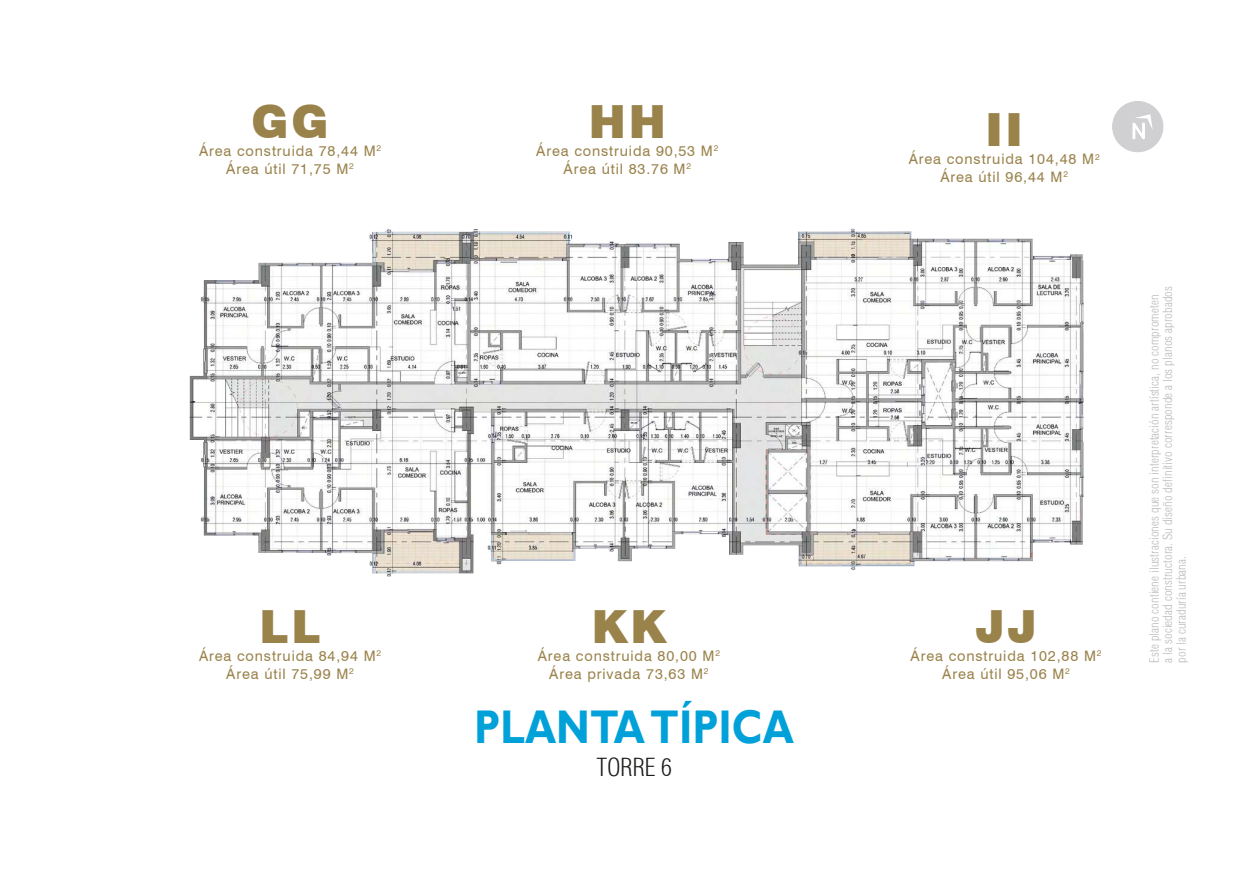
<style>
.page{position:relative;width:1241px;height:886px;background:#fff}
.page>*{position:absolute;margin:0;border:0;box-sizing:border-box;transform-origin:0 0}
.t1{font:700 47.25px "Gill Sans";color:#00a1d9;scale:.85 1}
.t2{font:900 45.75px "Swiss 721 BT";letter-spacing:.06em;color:#9a824b}
.t3{font:300 condensed 24.25px "Helvetica";color:#1d1d1b}
.t4{font:14.5px/17.9px "Swiss 721 BT";letter-spacing:.06em;color:#9a824b;text-align:center}
.t5{font:300 condensed 12.5px/13.6px "Helvetica";letter-spacing:.01em;color:#9d9d9c}
.t6{font:8.38px "Swiss 721 BT";color:#9a824b}
</style>
<div class="page">
<div style="left:1112px;top:102px;width:50px;height:50px;background:#d0d0d3;border-radius:50%"></div>
<div style="left:1111px;top:101px;width:52px;height:51px;border:1px solid #d0d0d3;border-radius:50%"></div>
<svg style="left:1132px;top:114px;width:20px;height:25px"></svg>
<img style="left:189px;top:229px;width:894px;height:348px">
<h2 class="t2" style="left:251px;top:94px;width:79px">GG</h2>
<h2 class="t2" style="left:588px;top:94px;width:79px">HH</h2>
<p class="t4" style="left:199px;top:141px;width:178px">Área construida 78,44 M</p>
<p class="t6" style="left:376px;top:143px;width:6px">2</p>
<p class="t4" style="left:536px;top:141px;width:178px">Área construida 90,53 M</p>
<p class="t6" style="left:713px;top:143px;width:6px">2</p>
<p class="t4" style="left:226px;top:159px;width:129px">Área útil 71,75 M<sup>2</sup></p>
<p class="t4" style="left:563px;top:159px;width:129px">Área útil 83.76 M<sup>2</sup></p>
<h2 class="t2" style="left:985px;top:102px;width:39px">II</h2>
<p class="t4" style="left:908px;top:150px;width:192px">Área construida 104,48 M<sup>2<br></sup>Área útil 96,44 M<sup>2</sup></p>
<h2 class="t2" style="left:259px;top:599px;width:63px">LL</h2>
<p class="t4" style="left:199px;top:647px;width:184px">Área construida 84,94 M<sup>2<br></sup>Área útil 75,99 M<sup>2</sup></p>
<h2 class="t2" style="left:592px;top:599px;width:76px">KK</h2>
<p class="t4" style="left:538px;top:647px;width:184px">Área construida 80,00 M<sup>2<br></sup>Área privada 73,63 M<sup>2</sup></p>
<h2 class="t2" style="left:975px;top:599px;width:63px">JJ</h2>
<p class="t4" style="left:910px;top:647px;width:192px">Área construida 102,88 M<sup>2<br></sup>Área útil 95,06 M<sup>2</sup></p>
<p class="t5" style="left:1146px;top:663px;width:378px;rotate:-90deg">Este plano contiene ilustraciones que son interpretación artística, no comprometen<br>a la sociedad constructora. Su diseño definitivo corresponde a los planos aprobados por la curaduría urbana.</p>
<h1 class="t1" style="left:474px;top:699px;width:377px">PLANTA TÍPICA</h1>
<h3 class="t3" style="left:596px;top:752px;width:77px">TORRE 6</h3>
</div>
